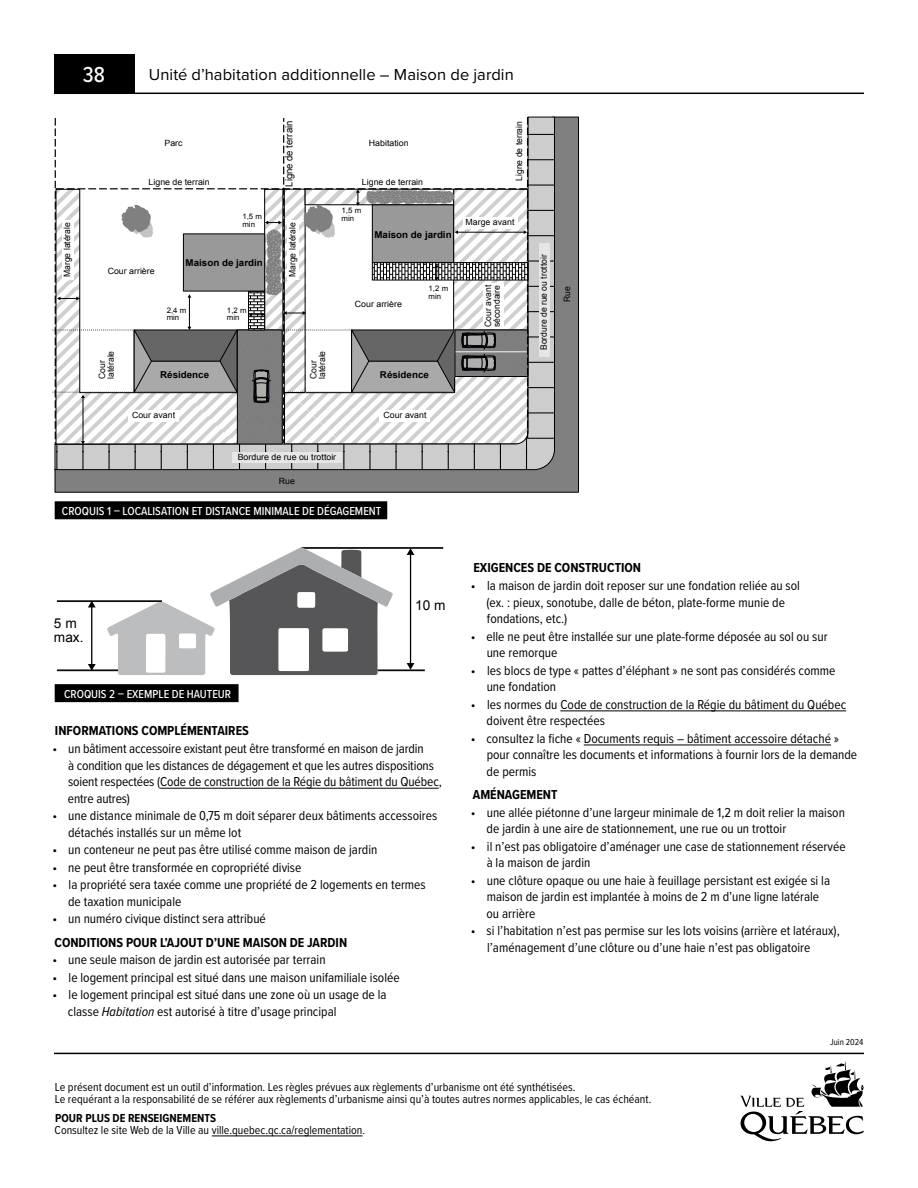
<style>
.page{position:relative;width:918px;height:1188px;background:#fff}
.page>*{position:absolute;margin:0;border:0;box-sizing:border-box;transform-origin:0 0}
.t1{font:500 22.5px "Proxima Nova Cond";color:#fff}
.t2{font:16.5px "Proxima Nova";letter-spacing:.005em;color:#000}
.t3{font:13.65px/13.6px "Arial";color:#010101}
.t4{font:13.5px/16.5px "Proxima Nova Cond";color:#000}
.t5{font:700 13.5px "Proxima Nova Cond";color:#000}
.t6{font:12px/12px "Proxima Nova Cond";color:#000}
.t7{font:500 12px "Proxima Nova Cond";color:#fff}
.t8{font:700 12px "Proxima Nova Cond";color:#000}
.t9{font:9.75px "Arial";color:#000}
.t10{font:700 9.45px "Arial";color:#000}
.t11{font:9px "Proxima Nova Cond";color:#000}
.t12{font:8.85px/8.9px "Arial";color:#000}
.t13{font:8.55px "Arial";color:#000}
.t14{font:7.65px/7.6px "Arial";color:#000}
.s1{font-style:italic}
</style>
<div class="page">
<svg style="left:740px;top:1061px;width:124px;height:80px"></svg>
<hr style="left:54px;top:1053px;width:810px;height:1px;background:#000">
<div style="left:54px;top:54px;width:81px;height:39px;background:#000"></div>
<hr style="left:54px;top:93px;width:810px;height:1px;background:#000">
<hr style="left:212px;top:1136px;width:150px;height:1px;background:#000">
<hr style="left:160px;top:788px;width:279px;height:1px;background:#000">
<hr style="left:560px;top:711px;width:286px;height:1px;background:#000">
<hr style="left:584px;top:745px;width:247px;height:1px;background:#000">
<div style="left:55px;top:501px;width:332px;height:18px;background:#000"></div>
<svg style="left:55px;top:117px;width:524px;height:375px;background:#7c7c7c"></svg>
<svg style="left:53px;top:117px;width:502px;height:353px"></svg>
<div style="left:55px;top:684px;width:184px;height:18px;background:#000"></div>
<hr style="left:57px;top:600px;width:105px;height:2px;background:#0b0a0b">
<hr style="left:57px;top:669px;width:62px;height:2px;background:#0b0a0b">
<hr style="left:301px;top:547px;width:142px;height:2px;background:#0b0a0b">
<hr style="left:378px;top:669px;width:47px;height:2px;background:#0b0a0b">
<hr style="left:91px;top:606px;width:1px;height:59px;background:#010101">
<svg style="left:88px;top:602px;width:8px;height:5px"></svg>
<svg style="left:88px;top:664px;width:8px;height:6px"></svg>
<hr style="left:410px;top:554px;width:1px;height:110px;background:#010101">
<svg style="left:407px;top:548px;width:7px;height:7px"></svg>
<svg style="left:407px;top:663px;width:7px;height:7px"></svg>
<svg style="left:105px;top:547px;width:288px;height:128px"></svg>
<h1 class="t1" style="left:83px;top:58px;width:24px">38</h1>
<p class="t2" style="left:149px;top:62px;width:367px">Unité d’habitation additionnelle – Maison de jardin</p>
<p class="t13" style="left:164px;top:137px;width:20px">Parc</p>
<p class="t13" style="left:149px;top:176px;width:63px">Ligne de terrain</p>
<p class="t9" style="left:283px;top:187px;width:68px;rotate:-90deg">Ligne de terrain</p>
<p class="t12" style="left:515px;top:181px;width:61px;rotate:-90deg">Ligne de terrain</p>
<p class="t13" style="left:369px;top:137px;width:41px">Habitation</p>
<p class="t13" style="left:362px;top:176px;width:63px">Ligne de terrain</p>
<p class="t14" style="left:242px;top:213px;width:21px">1,5 m min</p>
<p class="t14" style="left:342px;top:207px;width:21px">1,5 m min</p>
<p class="t12" style="left:63px;top:277px;width:56px;rotate:-90deg">Marge latérale</p>
<p class="t12" style="left:288px;top:277px;width:56px;rotate:-90deg">Marge latérale</p>
<p class="t10" style="left:186px;top:256px;width:79px">Maison de jardin</p>
<p class="t13" style="left:108px;top:266px;width:49px">Cour arrière</p>
<p class="t10" style="left:374px;top:228px;width:79px">Maison de jardin</p>
<p class="t14" style="left:167px;top:306px;width:21px">2,4 m min</p>
<p class="t14" style="left:227px;top:306px;width:21px">1,2 m min</p>
<p class="t13" style="left:355px;top:298px;width:49px">Cour arrière</p>
<p class="t14" style="left:429px;top:285px;width:21px">1,2 m min</p>
<p class="t12" style="left:98px;top:379px;width:30px;rotate:-90deg">Cour latérale</p>
<p class="t12" style="left:309px;top:379px;width:30px;rotate:-90deg">Cour latérale</p>
<p class="t10" style="left:160px;top:368px;width:50px">Résidence</p>
<p class="t10" style="left:380px;top:368px;width:50px">Résidence</p>
<p class="t13" style="left:132px;top:410px;width:45px">Cour avant</p>
<p class="t13" style="left:238px;top:452px;width:100px">Bordure de rue ou trottoir</p>
<p class="t13" style="left:279px;top:475px;width:18px">Rue</p>
<p class="t13" style="left:383px;top:410px;width:45px">Cour avant</p>
<p class="t7" style="left:62px;top:502px;width:321px">CROQUIS 1 – LOCALISATION ET DISTANCE MINIMALE DE DÉGAGEMENT</p>
<p class="t13" style="left:466px;top:217px;width:50px">Marge avant</p>
<p class="t12" style="left:484px;top:327px;width:43px;rotate:-90deg">Cour avant sécondaire</p>
<p class="t12" style="left:539px;top:350px;width:97px;rotate:-90deg">Bordure de rue ou trottoir</p>
<p class="t12" style="left:563px;top:302px;width:17px;rotate:-90deg">Rue</p>
<p class="t3" style="left:54px;top:617px;width:31px">5 m max.</p>
<p class="t7" style="left:64px;top:685px;width:169px">CROQUIS 2 – EXEMPLE DE HAUTEUR</p>
<p class="t3" style="left:415px;top:598px;width:32px">10 m</p>
<p class="t5" style="left:55px;top:721px;width:195px">INFORMATIONS COMPLÉMENTAIRES</p>
<p class="t4" style="left:68px;top:740px;width:375px;text-indent:-15px">• un bâtiment accessoire existant peut être transformé en maison de jardin<br>à condition que les distances de dégagement et que les autres dispositions soient respectées (Code de construction de la Régie du bâtiment du Québec, entre autres)</p>
<p class="t4" style="left:68px;top:807px;width:371px;text-indent:-16px">• une distance minimale de 0,75 m doit séparer deux bâtiments accessoires détachés installés sur un même lot</p>
<p class="t4" style="left:52px;top:841px;width:327px">• un conteneur ne peut pas être utilisé comme maison de jardin</p>
<p class="t4" style="left:52px;top:858px;width:251px">• ne peut être transformée en copropriété divise</p>
<p class="t4" style="left:68px;top:876px;width:359px;text-indent:-16px">• la propriété sera taxée comme une propriété de 2 logements en termes de taxation municipale</p>
<p class="t4" style="left:52px;top:910px;width:215px">• un numéro civique distinct sera attribué</p>
<p class="t5" style="left:55px;top:932px;width:294px">CONDITIONS POUR L’AJOUT D’UNE MAISON DE JARDIN</p>
<p class="t4" style="left:52px;top:951px;width:275px">• une seule maison de jardin est autorisée par terrain</p>
<p class="t4" style="left:52px;top:969px;width:349px">• le logement principal est situé dans une maison unifamiliale isolée</p>
<p class="t4" style="left:68px;top:986px;width:320px;text-indent:-15px">• le logement principal est situé dans une zone où un usage de la classe <span class="s1">Habitation</span> est autorisé à titre d’usage principal</p>
<p class="t5" style="left:473px;top:558px;width:169px">EXIGENCES DE CONSTRUCTION</p>
<p class="t4" style="left:487px;top:577px;width:315px;text-indent:-16px">• la maison de jardin doit reposer sur une fondation reliée au sol (ex. : pieux, sonotube, dalle de béton, plate-forme munie de fondations, etc.)</p>
<p class="t4" style="left:487px;top:627px;width:342px;text-indent:-16px">• elle ne peut être installée sur une plate-forme déposée au sol ou sur une remorque</p>
<p class="t4" style="left:487px;top:661px;width:350px;text-indent:-16px">• les blocs de type « pattes d’éléphant » ne sont pas considérés comme une fondation</p>
<p class="t4" style="left:487px;top:695px;width:361px;text-indent:-16px">• les normes du Code de construction de la Régie du bâtiment du Québec doivent être respectées</p>
<p class="t4" style="left:487px;top:730px;width:372px;text-indent:-16px">• consultez la fiche « Documents requis – bâtiment accessoire détaché » pour connaître les documents et informations à fournir lors de la demande de permis</p>
<p class="t5" style="left:473px;top:785px;width:86px">AMÉNAGEMENT</p>
<p class="t4" style="left:487px;top:803px;width:360px;text-indent:-16px">• une allée piétonne d’une largeur minimale de 1,2 m doit relier la maison de jardin à une aire de stationnement, une rue ou un trottoir</p>
<p class="t4" style="left:487px;top:837px;width:360px;text-indent:-16px">• il n’est pas obligatoire d’aménager une case de stationnement réservée à la maison de jardin</p>
<p class="t4" style="left:486px;top:871px;width:345px;text-indent:-15px">• une clôture opaque ou une haie à feuillage persistant est exigée si la maison de jardin est implantée à moins de 2 m d’une ligne latérale ou arrière</p>
<p class="t4" style="left:487px;top:922px;width:354px;text-indent:-16px">• si l’habitation n’est pas permise sur les lots voisins (arrière et latéraux), l’aménagement d’une clôture ou d’une haie n’est pas obligatoire</p>
<p class="t11" style="left:830px;top:1035px;width:35px">Juin 2024</p>
<p class="t6" style="left:55px;top:1081px;width:598px">Le présent document est un outil d’information. Les règles prévues aux règlements d’urbanisme ont été synthétisées.<br>Le requérant a la responsabilité de se référer aux règlements d’urbanisme ainsi qu’à toutes autres normes applicables, le cas échéant.</p>
<p class="t8" style="left:55px;top:1109px;width:162px">POUR PLUS DE RENSEIGNEMENTS</p>
<p class="t6" style="left:55px;top:1124px;width:312px">Consultez le site Web de la Ville au ville.quebec.qc.ca/reglementation.</p>
</div>
